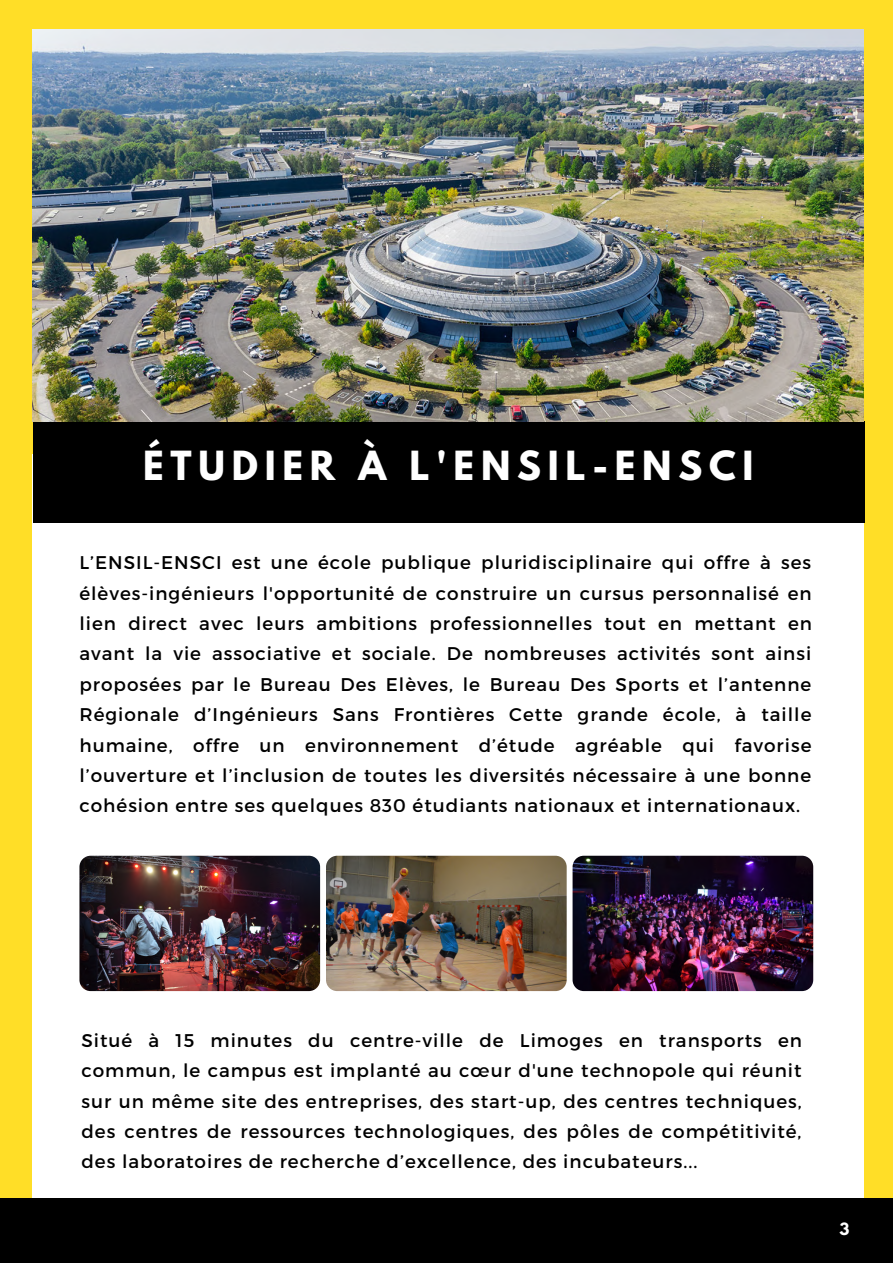
<style>
.page{position:relative;width:893px;height:1264px;background:#fff}
.page>*{position:absolute;margin:0;border:0;box-sizing:border-box;transform-origin:0 0}
.t1{font:700 35.55px "League Spartan";letter-spacing:.19em;color:#fff}
.t2{font:18.3px/30.3px "Montserrat";letter-spacing:.055em;color:#000;text-align:justify}
.t3{font:700 15px "League Spartan";color:#fff}
</style>
<div class="page">
<div style="left:0;top:0;width:892px;height:1262px;background:#ffde27"></div>
<div style="left:32px;top:454px;width:831px;height:808px;background:#fff"></div>
<div style="left:33px;top:422px;width:831px;height:101px;background:#000"></div>
<img style="left:32px;top:29px;width:831px;height:393px">
<div style="left:0;top:1198px;width:892px;height:64px;background:#000"></div>
<img style="left:572px;top:855px;width:241px;height:136px;border-radius:11px">
<img style="left:79px;top:855px;width:241px;height:136px;border-radius:11px">
<img style="left:326px;top:855px;width:240px;height:136px;border-radius:11px">
<p class="t1" style="left:143px;top:448px;width:612px">ÉTUDIER À L'ENSIL-ENSCI</p>
<p class="t2" style="left:79px;top:547px;width:734px">L’ENSIL-ENSCI est une école publique pluridisciplinaire qui offre à ses élèves-ingénieurs l'opportunité de construire un cursus personnalisé en lien direct avec leurs ambitions professionnelles tout en mettant en avant la vie associative et sociale. De nombreuses activités sont ainsi proposées par le Bureau Des Elèves, le Bureau Des Sports et l’antenne Régionale d’Ingénieurs Sans Frontières Cette grande école, à taille humaine, offre un environnement d’étude agréable qui favorise l’ouverture et l’inclusion de toutes les diversités nécessaire à une bonne cohésion entre ses quelques 830 étudiants nationaux et internationaux.</p>
<p class="t2" style="left:81px;top:1024px;width:722px">Situé à 15 minutes du centre-ville de Limoges en transports en commun, le campus est implanté au cœur d'une technopole qui réunit sur un même site des entreprises, des start-up, des centres techniques, des centres de ressources technologiques, des pôles de compétitivité, des laboratoires de recherche d’excellence, des incubateurs...</p>
<p class="t3" style="left:839px;top:1221px;width:11px">3</p>
</div>
